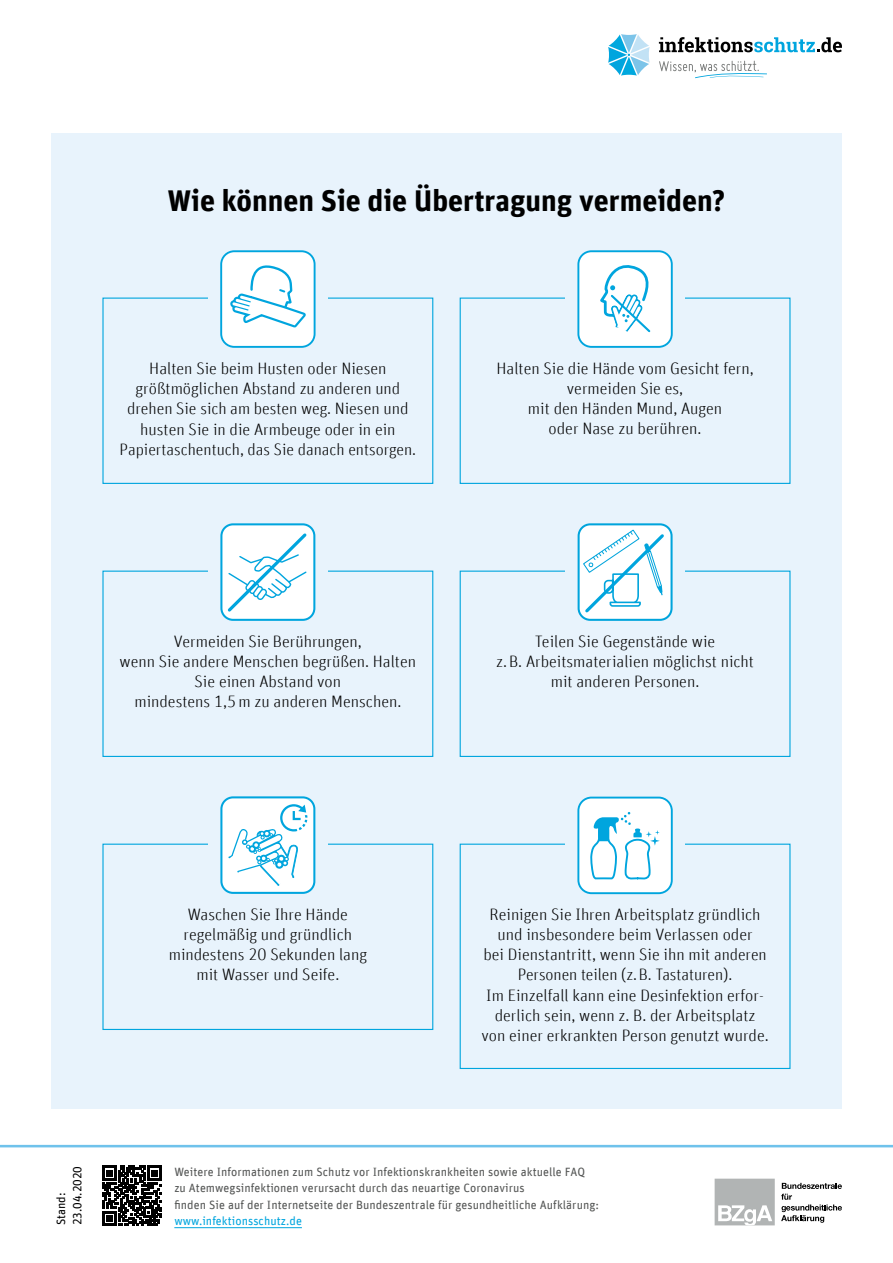
<style>
.page{position:relative;width:893px;height:1263px;background:#fff}
.page>*{position:absolute;margin:0;border:0;box-sizing:border-box;transform-origin:0 0}
.h1-_zentriert{font:700 30px "Unit Offc Pro";color:#000}
.p-icons{font:300 16.5px/20.2px "Unit Offc Pro";color:#000;text-align:center}
.t1{font:12px/16.5px "Unit Offc Pro";letter-spacing:.005em;color:#555756}
.t2{font:12px "Unit Offc Pro";letter-spacing:.005em;color:#00a5de}
.t3{font:12px/16.5px "Unit Offc Pro";color:#000}
</style>
<div class="page">
<hr style="left:0;top:1145px;width:893px;height:2px;background:#6fc2eb">
<svg style="left:781px;top:1183px;width:61px;height:40px"></svg>
<div style="left:715px;top:1179px;width:60px;height:46px;background:#b1b4b4"></div>
<svg style="left:718px;top:1205px;width:54px;height:20px"></svg>
<svg style="left:102px;top:1166px;width:60px;height:59px"></svg>
<hr style="left:174px;top:1227px;width:128px;height:1px;background:#00a5de">
<svg style="left:659px;top:37px;width:183px;height:15px"></svg>
<svg style="left:659px;top:61px;width:108px;height:17px"></svg>
<svg style="left:608px;top:34px;width:42px;height:42px"></svg>
<div style="left:51px;top:133px;width:791px;height:975px;background:#e8f3fc"></div>
<div style="left:102px;top:571px;width:331px;height:186px;border:1px solid #00a5de"></div>
<div style="left:102px;top:844px;width:331px;height:186px;border:1px solid #00a5de"></div>
<div style="left:102px;top:298px;width:331px;height:186px;border:1px solid #00a5de"></div>
<div style="left:460px;top:298px;width:330px;height:186px;border:1px solid #00a5de"></div>
<div style="left:460px;top:571px;width:330px;height:186px;border:1px solid #00a5de"></div>
<div style="left:460px;top:844px;width:330px;height:225px;border:1px solid #00a5de"></div>
<div style="left:208px;top:289px;width:119px;height:20px;background:#e8f3fc"></div>
<div style="left:566px;top:289px;width:119px;height:20px;background:#e8f3fc"></div>
<div style="left:208px;top:562px;width:119px;height:20px;background:#e8f3fc"></div>
<div style="left:566px;top:562px;width:119px;height:20px;background:#e8f3fc"></div>
<div style="left:208px;top:835px;width:119px;height:20px;background:#e8f3fc"></div>
<div style="left:566px;top:835px;width:119px;height:20px;background:#e8f3fc"></div>
<div style="left:221px;top:251px;width:94px;height:96px;background:#fff;border-radius:13px"></div>
<div style="left:220px;top:250px;width:96px;height:98px;border:2px solid #00a5de;border-radius:13px"></div>
<svg style="left:230px;top:265px;width:76px;height:63px"></svg>
<div style="left:221px;top:524px;width:93px;height:96px;background:#fff;border-radius:12px"></div>
<div style="left:220px;top:523px;width:95px;height:98px;border:2px solid #00a5de;border-radius:12px"></div>
<svg style="left:227px;top:533px;width:80px;height:79px"></svg>
<div style="left:221px;top:797px;width:93px;height:96px;background:#fff;border-radius:12px"></div>
<div style="left:220px;top:796px;width:95px;height:98px;border:2px solid #00a5de;border-radius:12px"></div>
<svg style="left:228px;top:804px;width:79px;height:82px"></svg>
<div style="left:579px;top:524px;width:93px;height:96px;background:#fff;border-radius:12px"></div>
<div style="left:578px;top:523px;width:95px;height:98px;border:2px solid #00a4dc;border-radius:12px"></div>
<svg style="left:583px;top:529px;width:81px;height:84px"></svg>
<div style="left:578px;top:797px;width:94px;height:96px;background:#fff;border-radius:13px"></div>
<div style="left:577px;top:797px;width:96px;height:97px;border:2px solid #00a5de;border-radius:13px"></div>
<svg style="left:590px;top:812px;width:70px;height:68px"></svg>
<div style="left:578px;top:251px;width:94px;height:96px;background:#fff;border-radius:13px"></div>
<div style="left:577px;top:250px;width:96px;height:98px;border:2px solid #00a5de;border-radius:13px"></div>
<svg style="left:600px;top:265px;width:51px;height:68px"></svg>
<h1 class="h1-_zentriert" style="left:168px;top:179px;width:559px">Wie können Sie die Übertragung vermeiden?</h1>
<p class="p-icons" style="left:120px;top:358px;width:298px">Halten Sie beim Husten oder Niesen größtmöglichen Abstand zu anderen und drehen Sie sich am besten weg. Niesen und husten Sie in die Armbeuge oder in ein Papiertaschentuch, das Sie danach entsorgen.</p>
<p class="p-icons" style="left:496px;top:357px;width:259px">Halten Sie die Hände vom Gesicht fern, vermeiden Sie es,<br>mit den Händen Mund, Augen<br>oder Nase zu berühren.</p>
<p class="p-icons" style="left:120px;top:630px;width:298px">Vermeiden Sie Berührungen,<br>wenn Sie andere Menschen begrüßen. Halten<br>Sie einen Abstand von<br>mindestens 1,5m zu anderen Menschen.</p>
<p class="p-icons" style="left:496px;top:630px;width:259px">Teilen Sie Gegenstände wie<br>z.B. Arbeitsmaterialien möglichst nicht mit anderen Personen.</p>
<p class="t3" style="left:52px;top:1225px;width:61px;rotate:-90deg">Stand:<br>23.04.2020</p>
<p class="p-icons" style="left:169px;top:903px;width:200px">Waschen Sie Ihre Hände regelmäßig und gründlich mindestens 20 Sekunden lang mit Wasser und Seife.</p>
<p class="p-icons" style="left:481px;top:903px;width:289px">Reinigen Sie Ihren Arbeitsplatz gründlich und insbesondere beim Verlassen oder<br>bei Dienstantritt, wenn Sie ihn mit anderen Personen teilen (z.B. Tastaturen).<br>Im Einzelfall kann eine Desinfektion erfor&shy;derlich sein, wenn z. B. der Arbeitsplatz von einer erkrankten Person genutzt wurde.</p>
<p class="t1" style="left:174px;top:1163px;width:426px">Weitere Informationen zum Schutz vor Infektionskrankheiten sowie aktuelle FAQ zu Atemwegsinfektionen verursacht durch das neuartige Coronavirus<br>finden Sie auf der Internetseite der Bundeszentrale für gesundheitliche Aufklärung:</p>
<p class="t2" style="left:174px;top:1213px;width:129px">www.infektionsschutz.de</p>
</div>
